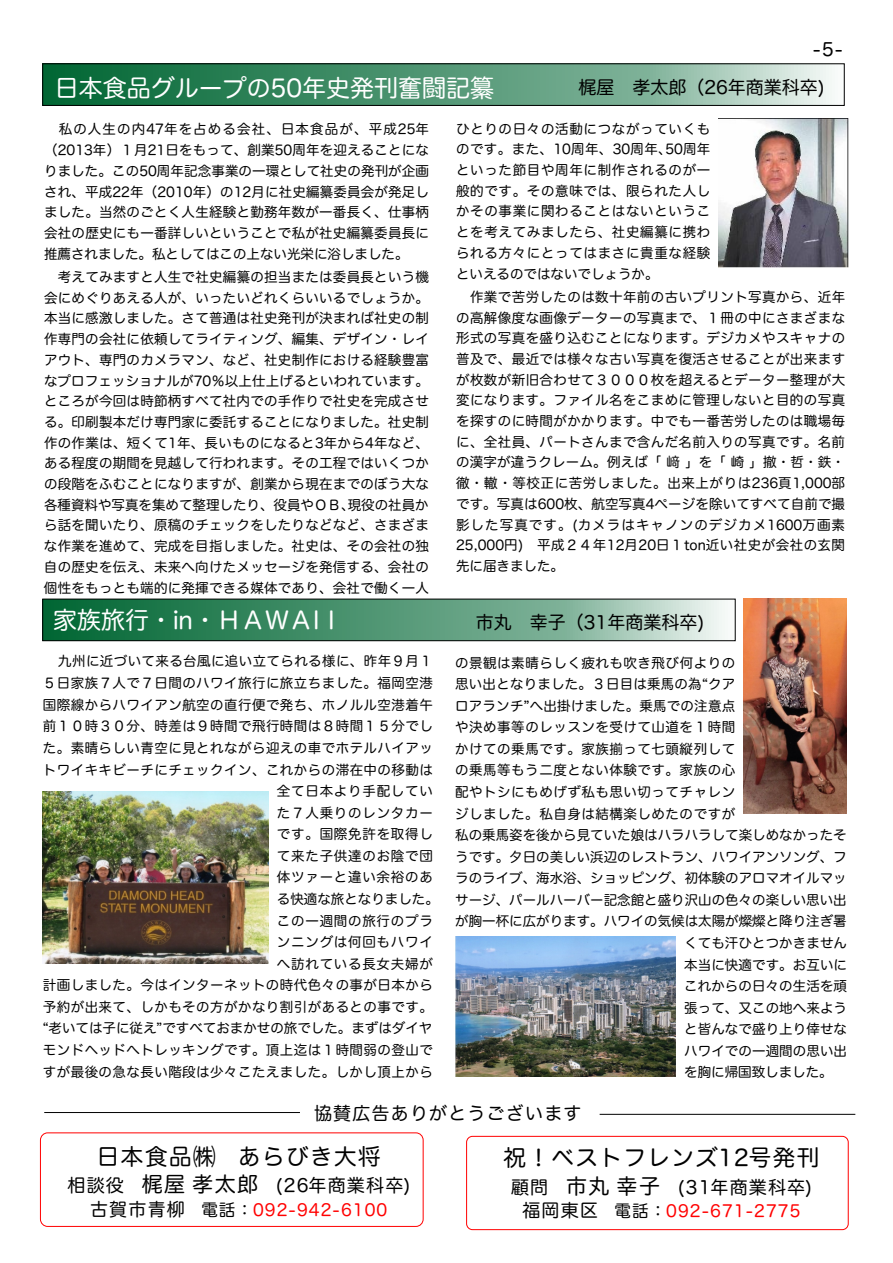
<style>
.page{position:relative;width:893px;height:1263px;background:#fff}
.page>*{position:absolute;margin:0;border:0;box-sizing:border-box;transform-origin:0 0}
.t1{font:24px "Hira Maru Pro W4";color:#fff}
.t2{font:22.5px "Hira Maru Pro W4";letter-spacing:.065em;color:#000}
.t3{font:18px "Hira Maru Pro W4";letter-spacing:.065em;color:#000}
.t4{font:18px "Hira Maru Pro W4";color:#000}
.t5{font:16.5px "Hira Maru Pro W4";letter-spacing:.065em;color:#f00}
.t6{font:13.5px/20.7px "Hira Maru Pro W4";letter-spacing:.035em;color:#000;text-align:justify}
.t7{font:13.5px "Hira Maru Pro W4";color:#000}
.t8{font:13.5px "Hira Maru Pro W4";letter-spacing:.055em;color:#000}
.t9{font:13.5px "Hira Maru Pro W4";letter-spacing:.005em;color:#000}
.t10{font:13.5px "Hira Maru Pro W4";letter-spacing:.015em;color:#000}
.s1{font-size:21px}
.s2{font-size:18px;color:#000}
.s3{color:#000}
</style>
<div class="page">
<hr style="left:44px;top:1112px;width:256px;height:1px;background:#000">
<hr style="left:600px;top:1114px;width:255px;height:1px;background:#000">
<svg style="left:44px;top:65px;width:788px;height:39px;background:#5b9d7c"></svg>
<div style="left:42px;top:63px;width:803px;height:43px;border:1px solid #000"></div>
<img style="left:719px;top:119px;width:129px;height:148px">
<div style="left:40px;top:1132px;width:384px;height:95px;border:1px solid #f00;border-radius:7px"></div>
<svg style="left:44px;top:601px;width:681px;height:38px;background:#5b9c7c"></svg>
<div style="left:42px;top:599px;width:694px;height:42px;border:1px solid #000"></div>
<img style="left:744px;top:599px;width:103px;height:214px">
<img style="left:43px;top:791px;width:225px;height:173px">
<img style="left:456px;top:936px;width:220px;height:140px">
<div style="left:466px;top:1136px;width:383px;height:94px;border:1px solid #f00;border-radius:6px"></div>
<h3 class="t3" style="left:813px;top:40px;width:32px">-5-</h3>
<h1 class="t1" style="left:55px;top:76px;width:441px">日本食品グループの50年史発刊奮闘記纂</h1>
<h3 class="t4" style="left:578px;top:79px;width:248px">梶屋　孝太郎（26年商業科卒)</h3>
<p class="t6" style="left:44px;top:119px;width:386px;text-indent:15px">私の人生の内47年を占める会社、日本食品が、平成25年（2013年）１月21日をもって、創業50周年を迎えることになりました。この50周年記念事業の一環として社史の発刊が企画され、平成22年（2010年）の12月に社史編纂委員会が発足しました。当然のごとく人生経験と勤務年数が一番長く、仕事柄会社の歴史にも一番詳しいということで私が社史編纂委員長に推薦されました。私としてはこの上ない光栄に浴しました。</p>
<p class="t6" style="left:44px;top:266px;width:387px;text-indent:14px">考えてみますと人生で社史編纂の担当または委員長という機会にめぐりあえる人が、いったいどれくらいいるでしょうか。本当に感激しました。さて普通は社史発刊が決まれば社史の制作専門の会社に依頼してライティング、編集、デザイン・レイアウト、専門のカメラマン、など、社史制作における経験豊富なプロフェッショナルが70％以上仕上げるといわれています。ところが今回は時節柄すべて社内での手作りで社史を完成させる。印刷製本だけ専門家に委託することになりました。社史制作の作業は、短くて1年、長いものになると3年から4年など、ある程度の期間を見越して行われます。その工程ではいくつかの段階をふむことになりますが、創業から現在までのぼう大な各種資料や写真を集めて整理したり、役員やＯＢ､現役の社員から話を聞いたり、原稿のチェックをしたりなどなど、さまざまな作業を進めて、完成を目指しました。社史は、その会社の独自の歴史を伝え、未来へ向けたメッセージを発信する、会社の個性をもっとも端的に発揮できる媒体であり、会社で働く一人</p>
<p class="t6" style="left:456px;top:118px;width:256px">ひとりの日々の活動につながっていくものです。また、10周年、30周年､50周年といった節目や周年に制作されるのが一般的です。その意味では、限られた人しかその事業に関わることはないということを考えてみましたら、社史編纂に携わられる方々にとってはまさに貴重な経験といえるのではないでしょうか。</p>
<p class="t6" style="left:456px;top:286px;width:391px;text-indent:14px">作業で苦労したのは数十年前の古いプリント写真から、近年の高解像度な画像データーの写真まで、１冊の中にさまざまな形式の写真を盛り込むことになります。デジカメやスキャナの普及で、最近では様々な古い写真を復活させることが出来ますが枚数が新旧合わせて３０００枚を超えるとデーター整理が大変になります。ファイル名をこまめに管理しないと目的の写真を探すのに時間がかかります。中でも一番苦労したのは職場毎に、全社員、パートさんまで含んだ名前入りの写真です。名前の漢字が違うクレーム。例えば「﨑」を「崎」撤・哲・鉄・徹・轍・等校正に苦労しました。出来上がりは236頁1,000部です。写真は600枚、航空写真4ページを除いてすべて自前で撮影した写真です。(カメラはキャノンのデジカメ1600万画素25,000円)　平成２４年12月20日１ton近い社史が会社の玄関先に届きました。</p>
<h1 class="t1" style="left:53px;top:608px;width:292px">家族旅行・in・ＨＡＷＡIＩ</h1>
<h3 class="t4" style="left:476px;top:613px;width:230px">市丸　幸子（31年商業科卒)</h3>
<p class="t6" style="left:58px;top:651px;width:376px">九州に近づいて来る台風に追い立てられる様に、昨年９月１</p>
<p class="t6" style="left:43px;top:673px;width:391px">５日家族７人で７日間のハワイ旅行に旅立ちました。福岡空港</p>
<p class="t6" style="left:43px;top:694px;width:391px">国際線からハワイアン航空の直行便で発ち、ホノルル空港着午</p>
<p class="t6" style="left:43px;top:716px;width:391px">前１０時３０分、時差は９時間で飛行時間は８時間１５分でし</p>
<p class="t6" style="left:43px;top:737px;width:391px">た。素晴らしい青空に見とれながら迎えの車でホテルハイアッ</p>
<p class="t6" style="left:43px;top:759px;width:391px">トワイキキビーチにチェックイン、これからの滞在中の移動は</p>
<p class="t8" style="left:277px;top:784px;width:157px">全て日本より手配してい</p>
<p class="t8" style="left:277px;top:806px;width:157px">た７人乗りのレンタカー</p>
<p class="t8" style="left:277px;top:827px;width:157px">です。国際免許を取得し</p>
<p class="t8" style="left:277px;top:849px;width:157px">て来た子供達のお陰で団</p>
<p class="t8" style="left:277px;top:870px;width:157px">体ツァーと違い余裕のあ</p>
<p class="t7" style="left:277px;top:892px;width:163px">る快適な旅となりました。</p>
<p class="t8" style="left:277px;top:914px;width:157px">この一週間の旅行のプラ</p>
<p class="t8" style="left:277px;top:935px;width:157px">ンニングは何回もハワイ</p>
<p class="t8" style="left:277px;top:957px;width:157px">へ訪れている長女夫婦が</p>
<p class="t6" style="left:43px;top:975px;width:391px">計画しました。今はインターネットの時代色々の事が日本から</p>
<p class="t6" style="left:43px;top:996px;width:391px">予約が出来て、しかもその方がかなり割引があるとの事です。</p>
<p class="t7" style="left:43px;top:1021px;width:391px">“老いては子に従え”ですべておまかせの旅でした。まずはダイヤ</p>
<p class="t6" style="left:43px;top:1039px;width:391px">モンドヘッドへトレッキングです。頂上迄は１時間弱の登山で</p>
<p class="t6" style="left:43px;top:1061px;width:391px">すが最後の急な長い階段は少々こたえました。しかし頂上から</p>
<p class="t6" style="left:455px;top:652px;width:282px">の景観は素晴らしく疲れも吹き飛び何よりの</p>
<p class="t10" style="left:455px;top:677px;width:282px">思い出となりました。３日目は乗馬の為“クア</p>
<p class="t10" style="left:455px;top:699px;width:282px">ロアランチ”へ出掛けました。乗馬での注意点</p>
<p class="t6" style="left:455px;top:717px;width:282px">や決め事等のレッスンを受けて山道を１時間</p>
<p class="t6" style="left:455px;top:738px;width:282px">かけての乗馬です。家族揃って七頭縦列して</p>
<p class="t6" style="left:455px;top:760px;width:282px">の乗馬等もう二度とない体験です。家族の心</p>
<p class="t6" style="left:455px;top:781px;width:282px">配やトシにもめげず私も思い切ってチャレン</p>
<p class="t6" style="left:455px;top:803px;width:282px">ジしました。私自身は結構楽しめたのですが</p>
<p class="t7" style="left:455px;top:828px;width:393px">私の乗馬姿を後から見ていた娘はハラハラして楽しめなかったそ</p>
<p class="t7" style="left:455px;top:850px;width:393px">うです。夕日の美しい浜辺のレストラン、ハワイアンソング、フ</p>
<p class="t7" style="left:455px;top:871px;width:393px">ラのライブ、海水浴、ショッピング、初体験のアロマオイルマッ</p>
<p class="t7" style="left:455px;top:893px;width:393px">サージ、パールハーバー記念館と盛り沢山の色々の楽しい思い出</p>
<p class="t7" style="left:455px;top:914px;width:393px">が胸一杯に広がります。ハワイの気候は太陽が燦燦と降り注ぎ暑</p>
<p class="t9" style="left:684px;top:936px;width:164px">くても汗ひとつかきません</p>
<p class="t9" style="left:684px;top:958px;width:164px">本当に快適です。お互いに</p>
<p class="t9" style="left:684px;top:979px;width:164px">これからの日々の生活を頑</p>
<p class="t9" style="left:684px;top:1001px;width:164px">張って、又この地へ来よう</p>
<p class="t9" style="left:684px;top:1022px;width:164px">と皆んなで盛り上り倖せな</p>
<p class="t9" style="left:684px;top:1044px;width:164px">ハワイでの一週間の思い出</p>
<p class="t7" style="left:684px;top:1065px;width:150px">を胸に帰国致しました。</p>
<h3 class="t3" style="left:314px;top:1105px;width:269px">協賛広告ありがとうございます</h3>
<h2 class="t2" style="left:97px;top:1145px;width:285px">日本食品㈱　あらびき大将</h2>
<h3 class="t3" style="left:68px;top:1176px;width:344px">相談役　<span class="s1">梶屋孝太郎</span> (26年商業科卒)</h3>
<p class="t5" style="left:90px;top:1201px;width:299px"><span class="s2">古賀市青柳</span><span class="s3">　電話：</span>092-942-6100</p>
<h2 class="t2" style="left:504px;top:1147px;width:317px">祝！ベストフレンズ12号発刊</h2>
<h3 class="t3" style="left:511px;top:1178px;width:302px">顧問　<span class="s1">市丸幸子</span> (31年商業科卒)</h3>
<p class="t5" style="left:522px;top:1203px;width:280px"><span class="s2">福岡東区</span><span class="s3">　電話：</span>092-671-2775</p>
</div>
